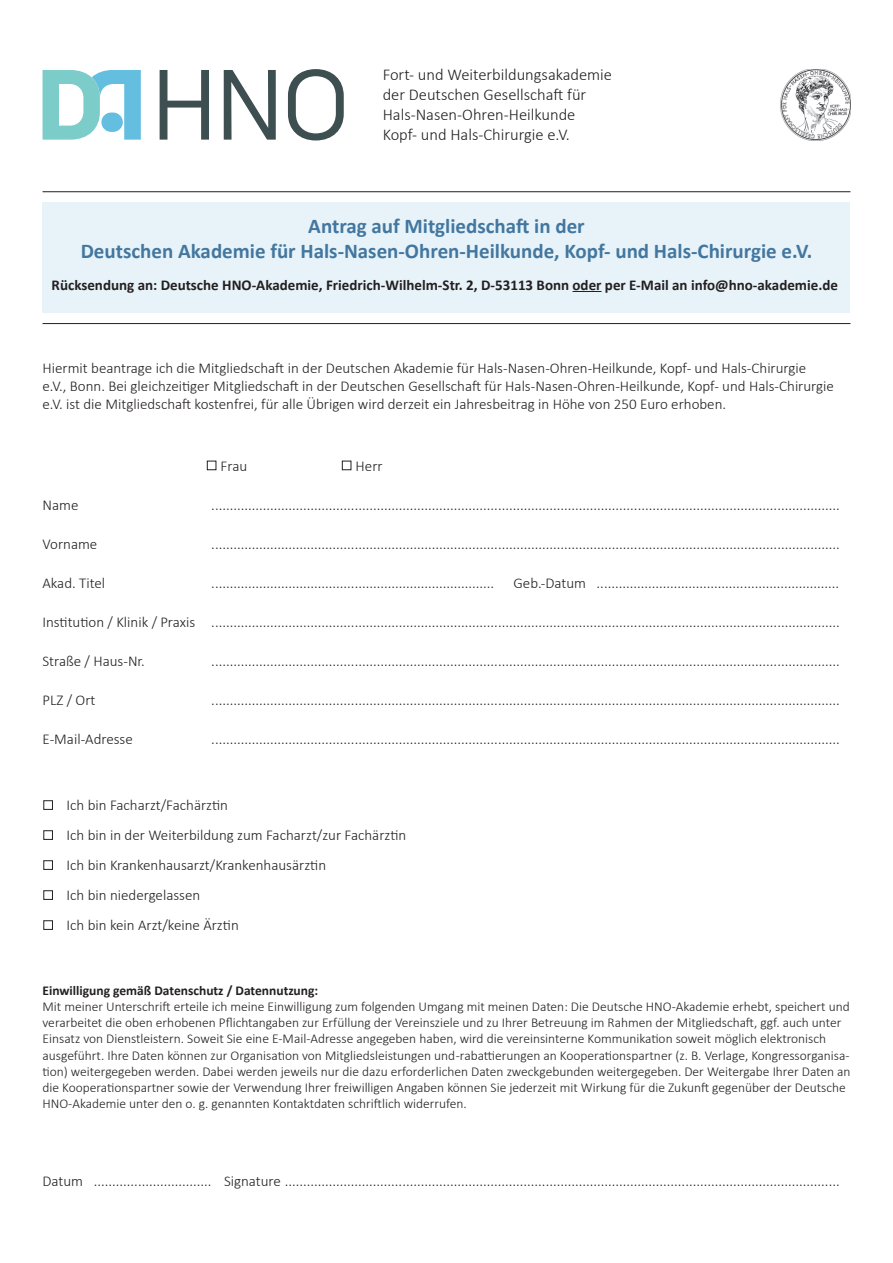
<style>
.page{position:relative;width:893px;height:1263px;background:#fff}
.page>*{position:absolute;margin:0;border:0;box-sizing:border-box;transform-origin:0 0}
.t1{font:700 21px/25.2px "Calibri";color:#43779f;text-align:center}
.t2{font:300 16.5px/19.8px "Calibri";color:#231f20}
.t3{font:300 15px/18px "Calibri";color:#231f20}
.t4{font:700 15px "Calibri";color:#231f20}
.t5{font:300 13.5px/16.2px "Calibri";color:#231f20}
.t6{font:700 13.5px "Calibri";color:#231f20}
</style>
<div class="page">
<div style="left:43px;top:202px;width:807px;height:111px;background:#e7f3f9"></div>
<svg style="left:573px;top:291px;width:29px;height:1px"></svg>
<hr style="left:43px;top:323px;width:807px;height:1px;background:#231f20">
<hr style="left:43px;top:191px;width:807px;height:1px;background:#231f20">
<svg style="left:160px;top:69px;width:184px;height:71px"></svg>
<svg style="left:43px;top:70px;width:98px;height:70px"></svg>
<img style="left:780px;top:69px;width:71px;height:71px">
<p class="t2" style="left:383px;top:65px;width:231px">Fort- und Weiterbildungsakademie der Deutschen Gesellschaft für<br>Hals-Nasen-Ohren-Heilkunde<br>Kopf- und Hals-Chirurgie e.V.</p>
<h1 class="t1" style="left:81px;top:213px;width:733px">Antrag auf Mitgliedschaft in der<br>Deutschen Akademie für Hals-Nasen-Ohren-Heilkunde, Kopf- und Hals-Chirurgie e.V.</h1>
<p class="t4" style="left:52px;top:274px;width:788px">Rücksendung an: Deutsche HNO-Akademie, Friedrich-Wilhelm-Str. 2, D-53113 Bonn oder per E-Mail an info@hno-akademie.de</p>
<p class="t3" style="left:43px;top:359px;width:793px">Hiermit beantrage ich die Mitgliedschaft in der Deutschen Akademie für Hals-Nasen-Ohren-Heilkunde, Kopf- und Hals-Chirurgie e.V., Bonn. Bei gleichzeitiger Mitgliedschaft in der Deutschen Gesellschaft für Hals-Nasen-Ohren-Heilkunde, Kopf- und Hals-Chirurgie e.V. ist die Mitgliedschaft kostenfrei, für alle Übrigen wird derzeit ein Jahresbeitrag in Höhe von 250 Euro erhoben.</p>
<p class="t3" style="left:206px;top:457px;width:43px">■ Frau</p>
<p class="t3" style="left:341px;top:457px;width:43px">■ Herr</p>
<p class="t3" style="left:43px;top:496px;width:37px">Name</p>
<p class="t3" style="left:211px;top:496px;width:630px">...........................................................................................................................................................................</p>
<p class="t3" style="left:43px;top:535px;width:56px">Vorname</p>
<p class="t3" style="left:211px;top:535px;width:630px">...........................................................................................................................................................................</p>
<p class="t3" style="left:43px;top:574px;width:64px">Akad. Titel</p>
<p class="t3" style="left:211px;top:574px;width:284px">.............................................................................</p>
<p class="t3" style="left:514px;top:574px;width:327px">Geb.-Datum ..................................................................</p>
<p class="t3" style="left:43px;top:613px;width:799px">Institution / Klinik / Praxis ...........................................................................................................................................................................</p>
<p class="t3" style="left:43px;top:652px;width:104px">Straße / Haus-Nr.</p>
<p class="t3" style="left:211px;top:652px;width:630px">...........................................................................................................................................................................</p>
<p class="t3" style="left:43px;top:691px;width:54px">PLZ / Ort</p>
<p class="t3" style="left:211px;top:691px;width:630px">...........................................................................................................................................................................</p>
<p class="t3" style="left:43px;top:730px;width:92px">E-Mail-Adresse</p>
<p class="t3" style="left:211px;top:730px;width:630px">...........................................................................................................................................................................</p>
<p class="t3" style="left:43px;top:796px;width:187px">■ Ich bin Facharzt/Fachärztin</p>
<p class="t3" style="left:43px;top:826px;width:365px">■ Ich bin in der Weiterbildung zum Facharzt/zur Fachärztin</p>
<p class="t3" style="left:43px;top:856px;width:285px">■ Ich bin Krankenhausarzt/Krankenhausärztin</p>
<p class="t3" style="left:43px;top:886px;width:159px">■ Ich bin niedergelassen</p>
<p class="t3" style="left:43px;top:916px;width:198px">■ Ich bin kein Arzt/keine Ärztin</p>
<p class="t6" style="left:43px;top:981px;width:277px">Einwilligung gemäß Datenschutz / Datennutzung:</p>
<p class="t5" style="left:43px;top:998px;width:810px">Mit meiner Unterschrift erteile ich meine Einwilligung zum folgenden Umgang mit meinen Daten: Die Deutsche HNO-Akademie erhebt, speichert und verarbeitet die oben erhobenen Pflichtangaben zur Erfüllung der Vereinsziele und zu Ihrer Betreuung im Rahmen der Mitgliedschaft, ggf. auch unter Einsatz von Dienstleistern. Soweit Sie eine E-Mail-Adresse angegeben haben, wird die vereinsinterne Kommunikation soweit möglich elektronisch ausgeführt. Ihre Daten können zur Organisation von Mitgliedsleistungen und -rabattierungen an Kooperationspartner (z. B. Verlage, Kongressorganisa&shy;tion) weitergegeben werden. Dabei werden jeweils nur die dazu erforderlichen Daten zweckgebunden weitergegeben. Der Weitergabe Ihrer Daten an die Kooperationspartner sowie der Verwendung Ihrer freiwilligen Angaben können Sie jederzeit mit Wirkung für die Zukunft gegenüber der Deutsche HNO-Akademie unter den o. g. genannten Kontaktdaten schriftlich widerrufen.</p>
<p class="t3" style="left:43px;top:1172px;width:799px">Datum ................................ Signature .......................................................................................................................................................</p>
</div>
